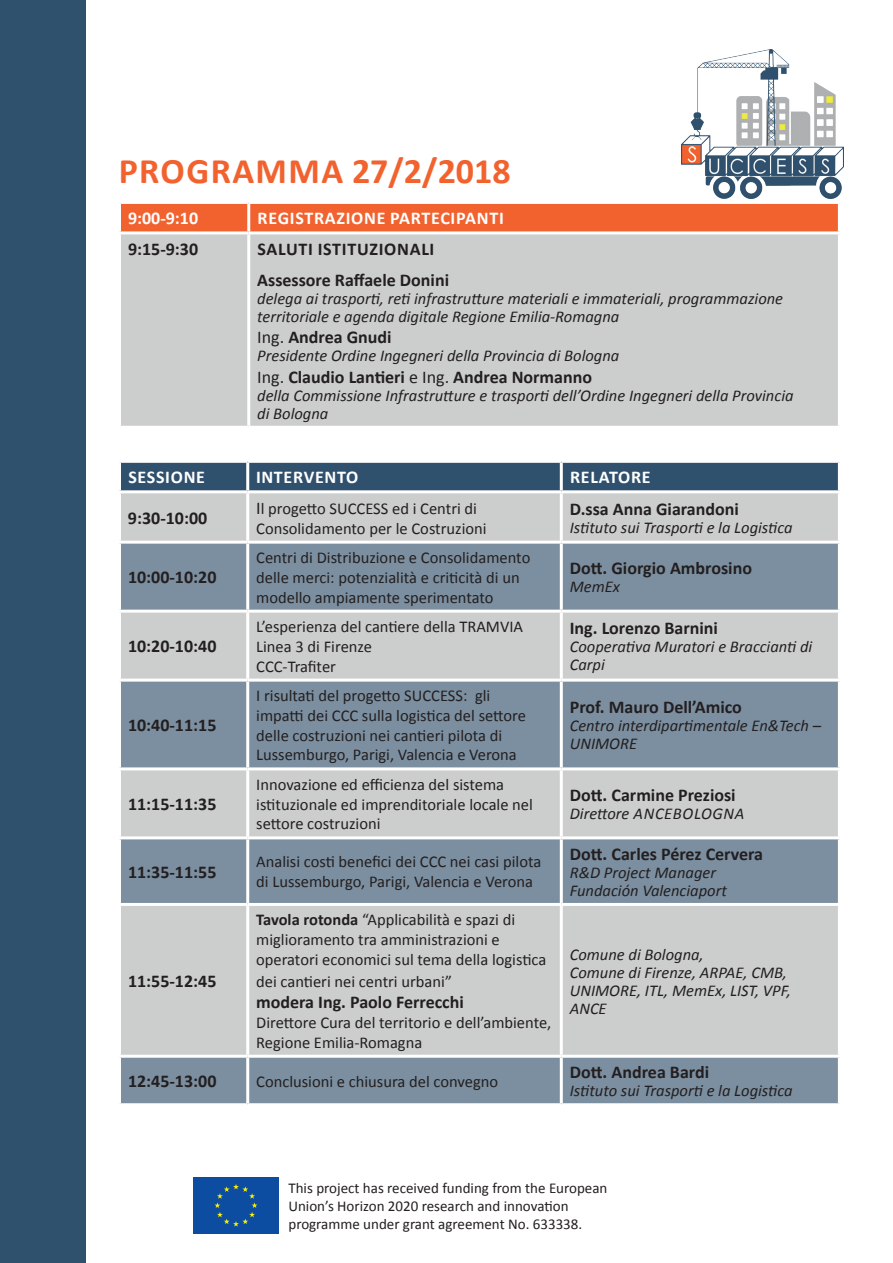
<style>
.page{position:relative;width:893px;height:1263px;background:#fff}
.page>*{position:absolute;margin:0;border:0;box-sizing:border-box;transform-origin:0 0}
.t1{font:700 36px "Calibri";letter-spacing:.04em;color:#f2622e}
.t2{font:700 18px/30.6px "Calibri";color:#231f20}
.t3{font:700 18px "Calibri";letter-spacing:.04em;color:#fff}
.t4{font:16.5px/19.8px "Calibri";color:#231f20}
.t5{font:italic 16.5px/18px "Calibri";color:#231f20}
.t6{font:italic 16.5px "Calibri";letter-spacing:.04em;color:#231f20}
.t7{font:15px/18px "Calibri";color:#231f20}
.s1{font-weight:400}
.s2{font-size:18px}
.s3{font-weight:700}
</style>
<div class="page">
<div style="left:121px;top:204px;width:717px;height:27px;background:#f2622e"></div>
<div style="left:121px;top:234px;width:717px;height:192px;background:#cccecd"></div>
<hr style="left:247px;top:204px;width:3px;height:27px;background:#fff">
<hr style="left:247px;top:234px;width:3px;height:192px;background:#fff">
<svg style="left:121px;top:463px;width:717px;height:78px;background:#94a1ab"></svg>
<div style="left:121px;top:544px;width:717px;height:559px;background:#7c8fa0"></div>
<svg style="left:121px;top:613px;width:717px;height:442px;background:#bdc2c4"></svg>
<div style="left:121px;top:682px;width:717px;height:85px;background:#7c8fa0"></div>
<hr style="left:118px;top:490px;width:130px;height:3px;background:#fff">
<hr style="left:248px;top:490px;width:313px;height:3px;background:#fff">
<hr style="left:561px;top:490px;width:280px;height:3px;background:#fff">
<hr style="left:246px;top:463px;width:3px;height:27px;background:#fff">
<hr style="left:560px;top:463px;width:3px;height:27px;background:#fff">
<hr style="left:246px;top:493px;width:3px;height:48px;background:#fff">
<hr style="left:560px;top:493px;width:3px;height:48px;background:#fff">
<hr style="left:246px;top:613px;width:3px;height:66px;background:#fff">
<hr style="left:560px;top:613px;width:3px;height:66px;background:#fff">
<hr style="left:246px;top:770px;width:3px;height:66px;background:#fff">
<hr style="left:560px;top:770px;width:3px;height:66px;background:#fff">
<hr style="left:246px;top:906px;width:3px;height:149px;background:#fff">
<hr style="left:560px;top:906px;width:3px;height:149px;background:#fff">
<hr style="left:118px;top:610px;width:130px;height:3px;background:#fff">
<hr style="left:246px;top:544px;width:3px;height:66px;background:#fff">
<hr style="left:248px;top:610px;width:313px;height:3px;background:#fff">
<hr style="left:560px;top:544px;width:3px;height:66px;background:#fff">
<hr style="left:561px;top:610px;width:280px;height:3px;background:#fff">
<hr style="left:118px;top:679px;width:130px;height:3px;background:#fff">
<hr style="left:118px;top:767px;width:130px;height:3px;background:#fff">
<hr style="left:248px;top:679px;width:313px;height:3px;background:#fff">
<hr style="left:246px;top:682px;width:3px;height:85px;background:#fff">
<hr style="left:248px;top:767px;width:313px;height:3px;background:#fff">
<hr style="left:561px;top:679px;width:280px;height:3px;background:#fff">
<hr style="left:560px;top:682px;width:3px;height:85px;background:#fff">
<hr style="left:561px;top:767px;width:280px;height:3px;background:#fff">
<hr style="left:118px;top:836px;width:130px;height:3px;background:#fff">
<hr style="left:118px;top:903px;width:130px;height:3px;background:#fff">
<hr style="left:248px;top:836px;width:313px;height:3px;background:#fff">
<hr style="left:246px;top:839px;width:3px;height:64px;background:#fff">
<hr style="left:248px;top:903px;width:313px;height:3px;background:#fff">
<hr style="left:561px;top:836px;width:280px;height:3px;background:#fff">
<hr style="left:560px;top:839px;width:3px;height:64px;background:#fff">
<hr style="left:561px;top:903px;width:280px;height:3px;background:#fff">
<hr style="left:118px;top:1055px;width:130px;height:3px;background:#fff">
<hr style="left:248px;top:1055px;width:313px;height:3px;background:#fff">
<hr style="left:246px;top:1058px;width:3px;height:45px;background:#fff">
<hr style="left:561px;top:1055px;width:280px;height:3px;background:#fff">
<hr style="left:560px;top:1058px;width:3px;height:45px;background:#fff">
<div style="left:193px;top:1177px;width:86px;height:57px;background:#0d4da1"></div>
<svg style="left:214px;top:1184px;width:43px;height:42px"></svg>
<img style="left:681px;top:50px;width:162px;height:149px">
<div style="left:0;top:0;width:85px;height:1263px;background:#30516e"></div>
<h1 class="t1" style="left:119px;top:148px;width:394px">PROGRAMMA 27/2/2018</h1>
<p class="t3" style="left:128px;top:207px;width:72px">9:00-9:10</p>
<p class="t3" style="left:258px;top:207px;width:248px">REGISTRAZIONE PARTECIPANTI</p>
<p class="t2" style="left:128px;top:234px;width:72px">9:15-9:30</p>
<p class="t2" style="left:257px;top:234px;width:193px">SALUTI ISTITUZIONALI<br>Assessore Raffaele Donini</p>
<p class="t5" style="left:257px;top:288px;width:527px">delega ai trasporti, reti infrastrutture materiali e immateriali, programmazione territoriale e agenda digitale Regione Emilia-Romagna</p>
<p class="t2" style="left:257px;top:322px;width:136px"><span class="s1">Ing.</span> Andrea Gnudi</p>
<p class="t5" style="left:257px;top:346px;width:364px">Presidente Ordine Ingegneri della Provincia di Bologna</p>
<p class="t2" style="left:257px;top:361px;width:336px"><span class="s1">Ing.</span> Claudio Lantieri <span class="s1">e Ing.</span> Andrea Normanno</p>
<p class="t5" style="left:257px;top:386px;width:538px">della Commissione Infrastrutture e trasporti dell’Ordine Ingegneri della Provincia di Bologna</p>
<p class="t3" style="left:128px;top:466px;width:78px">SESSIONE</p>
<p class="t3" style="left:256px;top:466px;width:104px">INTERVENTO</p>
<p class="t3" style="left:570px;top:466px;width:82px">RELATORE</p>
<p class="t2" style="left:128px;top:502px;width:81px">9:30-10:00</p>
<p class="t4" style="left:256px;top:498px;width:232px"><span class="s2">I</span>l progetto SUCCESS ed i Centri di<br>Consolidamento per le Costruzioni</p>
<p class="t2" style="left:570px;top:493px;width:171px">D.ssa Anna Giarandoni</p>
<p class="t5" style="left:570px;top:518px;width:224px">Istituto sui Trasporti e la Logistica</p>
<p class="t2" style="left:128px;top:562px;width:90px">10:00-10:20</p>
<p class="t2" style="left:128px;top:631px;width:90px">10:20-10:40</p>
<p class="t2" style="left:128px;top:710px;width:90px">10:40-11:15</p>
<p class="t2" style="left:128px;top:789px;width:90px">11:15-11:35</p>
<p class="t4" style="left:256px;top:548px;width:276px">Centri di Distribuzione e Consolidamento delle merci: potenzialità e criticità di un modello ampiamente sperimentato</p>
<p class="t2" style="left:570px;top:553px;width:184px">Dott. Giorgio Ambrosino</p>
<p class="t5" style="left:570px;top:577px;width:52px">MemEx</p>
<p class="t4" style="left:256px;top:617px;width:268px">L’esperienza del cantiere della TRAMVIA<br>Linea 3 di Firenze<br>CCC-Trafiter</p>
<p class="t2" style="left:570px;top:613px;width:150px">Ing. Lorenzo Barnini</p>
<p class="t5" style="left:570px;top:637px;width:244px">Cooperativa Muratori e Braccianti di<br>Carpi</p>
<p class="t4" style="left:256px;top:686px;width:271px">I risultati del progetto SUCCESS: gli impatti dei CCC sulla logistica del settore delle costruzioni nei cantieri pilota di Lussemburgo, Parigi, Valencia e Verona</p>
<p class="t2" style="left:570px;top:692px;width:174px">Prof. Mauro Dell’Amico</p>
<p class="t5" style="left:570px;top:716px;width:253px">Centro interdipartimentale En&amp;Tech –<br>UNIMORE</p>
<p class="t4" style="left:256px;top:774px;width:278px">Innovazione ed efficienza del sistema istituzionale ed imprenditoriale locale nel settore costruzioni</p>
<p class="t2" style="left:570px;top:780px;width:167px">Dott. Carmine Preziosi</p>
<p class="t6" style="left:570px;top:802px;width:176px">Direttore ANCEBOLOGNA</p>
<p class="t2" style="left:128px;top:857px;width:90px">11:35-11:55</p>
<p class="t4" style="left:256px;top:852px;width:287px">Analisi costi benefici dei CCC nei casi pilota di Lussemburgo, Parigi, Valencia e Verona</p>
<p class="t2" style="left:128px;top:966px;width:90px">11:55-12:45</p>
<p class="t4" style="left:256px;top:910px;width:292px"><span class="s3">Tavola rotonda</span> “Applicabilità e spazi di miglioramento tra amministrazioni e operatori economici sul tema della logistica</p>
<p class="t4" style="left:256px;top:971px;width:197px">dei cantieri nei centri urbani”</p>
<p class="t2" style="left:256px;top:987px;width:209px">modera Ing. Paolo Ferrecchi</p>
<p class="t4" style="left:256px;top:1012px;width:297px">Direttore Cura del territorio e dell’ambiente,<br>Regione Emilia-Romagna</p>
<p class="t2" style="left:128px;top:1066px;width:90px">12:45-13:00</p>
<p class="t4" style="left:256px;top:1071px;width:243px">Conclusioni e chiusura del convegno</p>
<p class="t2" style="left:570px;top:839px;width:195px">Dott. Carles Pérez Cervera</p>
<p class="t5" style="left:570px;top:863px;width:159px">R&amp;D Project Manager<br>Fundación Valenciaport</p>
<p class="t5" style="left:570px;top:944px;width:223px">Comune di Bologna,<br>Comune di Firenze, ARPAE, CMB,<br>UNIMORE, ITL, MemEx, LIST, VPF,<br>ANCE</p>
<p class="t2" style="left:570px;top:1057px;width:141px">Dott. Andrea Bardi</p>
<p class="t5" style="left:570px;top:1081px;width:224px">Istituto sui Trasporti e la Logistica</p>
<p class="t7" style="left:288px;top:1179px;width:321px">This project has received funding from the European<br>Union’s Horizon 2020 research and innovation programme under grant agreement No. 633338.</p>
</div>
